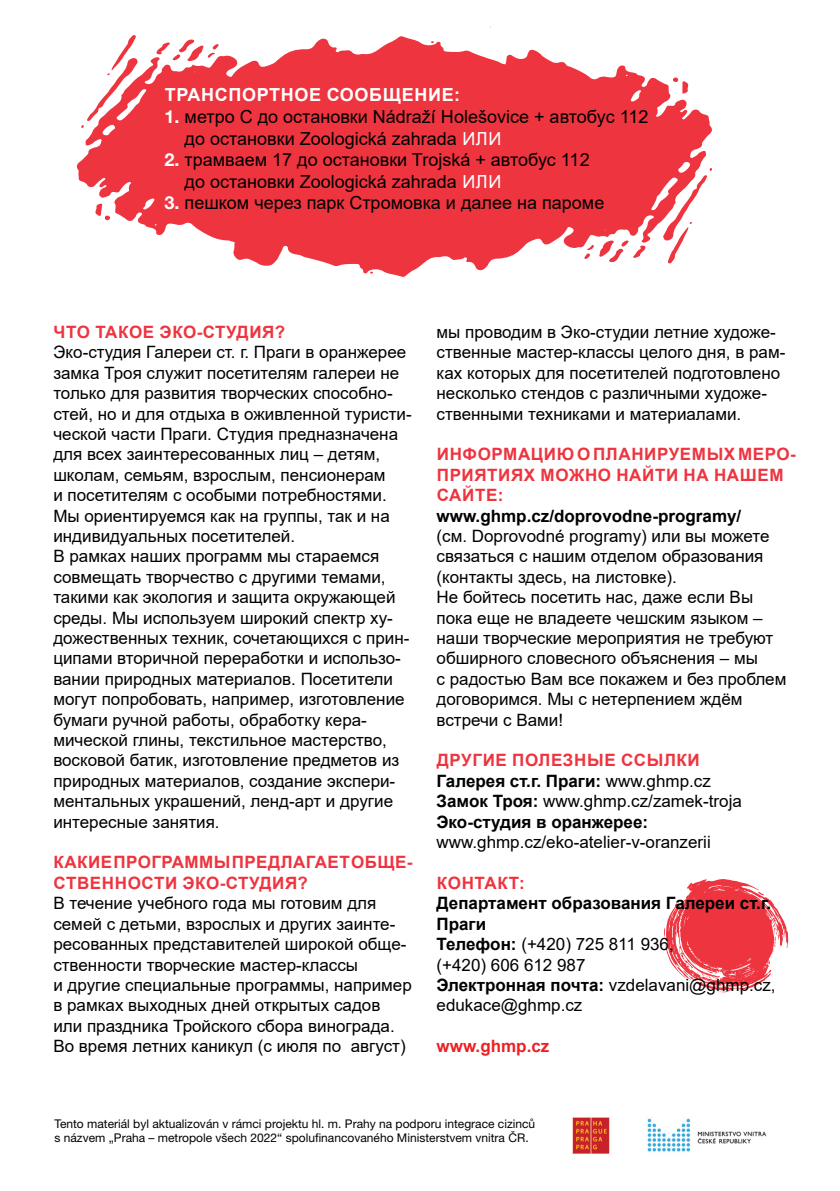
<style>
.page{position:relative;width:840px;height:1191px;background:#fff}
.page>*{position:absolute;margin:0;border:0;box-sizing:border-box;transform-origin:0 0}
.t1{font:18px/21.6px "Arial";color:#000}
.t2{font:700 18px "Arial";letter-spacing:.035em;color:#fff}
.t3{font:17px/20.4px "Arial";color:#000}
.t4{font:700 17px/20.4px "Arial";letter-spacing:.035em;color:#ee343f}
.t5{font:700 17px/20.4px "Arial";color:#000}
.t6{font:700 17px "Arial";color:#ed2124}
.t7{font:12px/14.4px "Helvetica Neue LT Pro";color:#000}
.s1{font-family:"Helvetica Neue LT Pro";font-weight:700;color:#fff}
.s2{color:#fff}
.s3{color:#ee343f}
.s4{font-weight:400}
.s5{font-weight:700}
</style>
<div class="page">
<svg style="left:664px;top:879px;width:123px;height:113px"></svg>
<svg style="left:76px;top:36px;width:636px;height:241px;fill:#ee343f"></svg>
<svg style="left:672px;top:77px;width:16px;height:17px"></svg>
<svg style="left:584px;top:240px;width:61px;height:22px"></svg>
<svg style="left:662px;top:168px;width:50px;height:95px"></svg>
<svg style="left:95px;top:203px;width:15px;height:17px"></svg>
<svg style="left:156px;top:39px;width:63px;height:22px"></svg>
<svg style="left:81px;top:35px;width:57px;height:93px"></svg>
<img style="left:572px;top:1117px;width:38px;height:37px">
<img style="left:647px;top:1118px;width:120px;height:34px">
<p class="t2" style="left:165px;top:82px;width:296px">ТРАНСПОРТНОЕ СООБЩЕНИЕ:</p>
<p class="t1" style="left:184px;top:106px;width:465px;text-indent:-20px"><span class="s1">1.</span> метро С до остановки Nádraží Holešovice + автобус 112 до остановки Zoologická zahradа <span class="s2">ИЛИ</span></p>
<p class="t1" style="left:184px;top:149px;width:406px;text-indent:-20px"><span class="s1">2.</span> трамваем 17 до остановки Trojská + автобус 112 до остановки Zoologická zahrada <span class="s2">ИЛИ</span></p>
<p class="t1" style="left:164px;top:192px;width:441px"><span class="s1">3.</span> пешком через парк Стромовка и далее на пароме</p>
<p class="t4" style="left:54px;top:322px;width:233px">ЧТО ТАКОЕ ЭКО-СТУДИЯ?</p>
<p class="t3" style="left:53px;top:342px;width:360px">Эко-студия Галереи ст. г. Праги в оранжерее замка Троя служит посетителям галереи не только для развития творческих способно&shy;стей, но и для отдыха в оживленной туристи&shy;ческой части Праги. Студия предназначена для всех заинтересованных лиц – детям, школам, семьям, взрослым, пенсионерам<br>и посетителям с особыми потребностями.<br>Мы ориентируемся как на группы, так и на индивидуальных посетителей.<br>В рамках наших программ мы стараемся совмещать творчество с другими темами, такими как экология и защита окружающей среды. Мы используем широкий спектр ху&shy;дожественных техник, сочетающихся с прин&shy;ципами вторичной переработки и использо&shy;вании природных материалов. Посетители могут попробовать, например, изготовление бумаги ручной работы, обработку кера&shy;мической глины, текстильное мастерство, восковой батик, изготовление предметов из природных материалов, создание экспери&shy;ментальных украшений, ленд-арт и другие интересные занятия.</p>
<p class="t4" style="left:54px;top:852px;width:360px">КАКИЕ ПРОГРАММЫ ПРЕДЛАГАЕТ ОБЩЕ-<br>СТВЕННОСТИ ЭКО-СТУДИЯ?</p>
<p class="t3" style="left:53px;top:893px;width:360px">В течение учебного года мы готовим для семей с детьми, взрослых и других заинте&shy;ресованных представителей широкой обще&shy;ственности творческие мастер-классы<br>и другие специальные программы, например в рамках выходных дней открытых садов или праздника Тройского сбора винограда.<br>Во время летних каникул (с июля по август)</p>
<p class="t3" style="left:436px;top:321px;width:350px">мы проводим в Эко-студии летние художе&shy;ственные мастер-классы целого дня, в рам&shy;ках которых для посетителей подготовлено несколько стендов с различными художе&shy;ственными техниками и материалами.</p>
<p class="t4" style="left:436px;top:444px;width:360px">ИНФОРМАЦИЮ О ПЛАНИРУЕМЫХ МЕРО-<br>ПРИЯТИЯХ МОЖНО НАЙТИ НА НАШЕМ<br>САЙТЕ:</p>
<p class="t5" style="left:436px;top:505px;width:306px">www.ghmp.cz/doprovodne-programy/</p>
<p class="t3" style="left:436px;top:525px;width:351px">(см. Doprovodné programy) или вы можете связаться с нашим отделом образования (контакты здесь, на листовке).<br>Не бойтесь посетить нас, даже если Вы пока еще не владеете чешским языком – наши творческие мероприятия не требуют обширного словесного объяснения – мы<br>с радостью Вам все покажем и без проблем договоримся. Мы с нетерпением ждём встречи с Вами!</p>
<p class="t5" style="left:436px;top:750px;width:307px"><span class="s3">ДРУГИЕ ПОЛЕЗНЫЕ ССЫЛКИ<br></span>Галерея ст.г. Праги: <span class="s4">www.ghmp.cz<br></span>Замок Троя: <span class="s4">www.ghmp.cz/zamek-troja<br></span>Эко-студия в оранжерее:</p>
<p class="t3" style="left:436px;top:831px;width:275px">www.ghmp.cz/eko-atelier-v-oranzerii</p>
<p class="t4" style="left:436px;top:873px;width:89px">КОНТАКТ:</p>
<p class="t3" style="left:436px;top:893px;width:340px"><span class="s5">Департамент образования Галереи ст.г.<br>Праги<br>Телефон:</span> (+420) 725 811 936,<br>(+420) 606 612 987<br><span class="s5">Электронная почта:</span> vzdelavani@ghmp.cz, edukace@ghmp.cz</p>
<p class="t6" style="left:436px;top:1034px;width:114px">www.ghmp.cz</p>
<p class="t7" style="left:54px;top:1115px;width:482px">Tento materiál byl aktualizován v rámci projektu hl. m. Prahy na podporu integrace cizinců s názvem „Praha – metropole všech 2022“ spolufinancovaného Ministerstvem vnitra ČR.</p>
</div>
